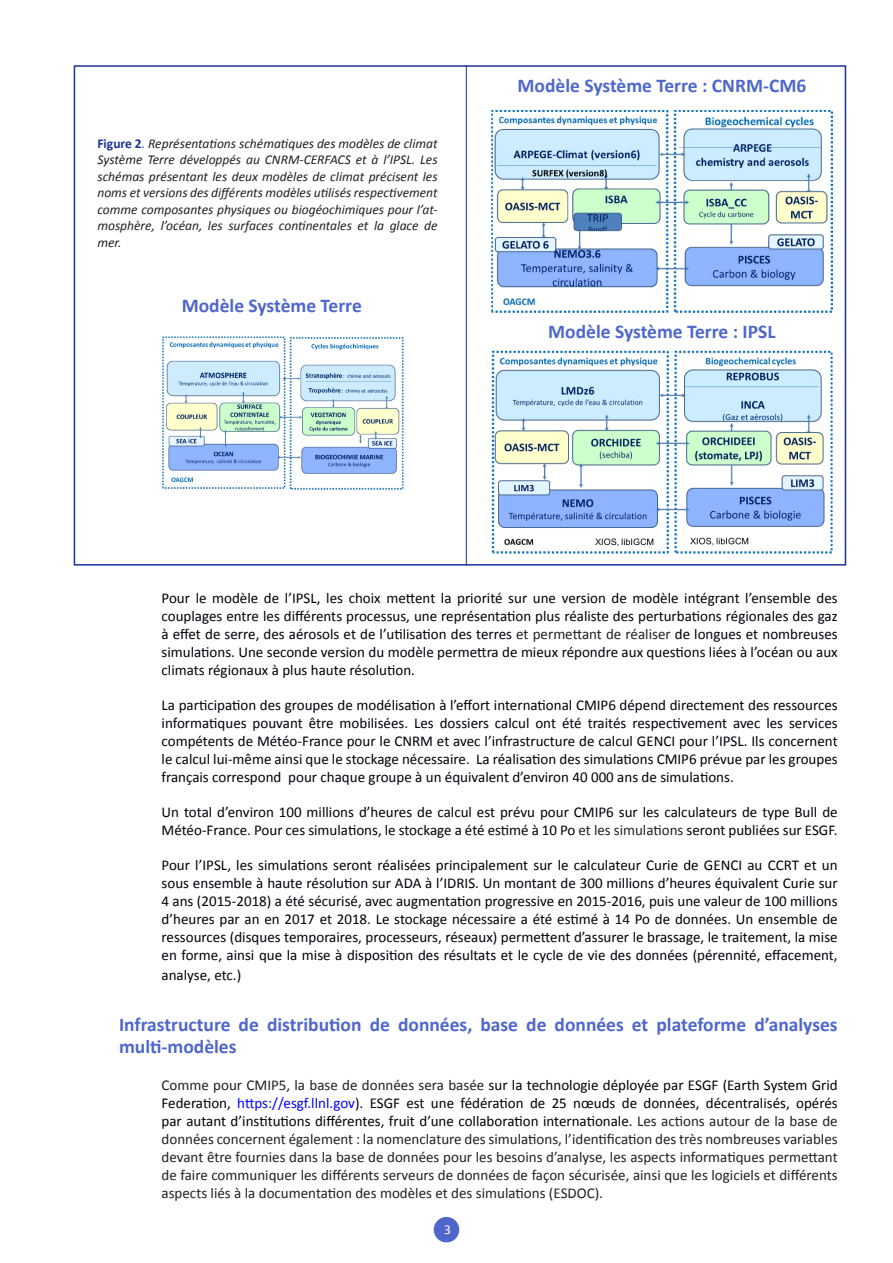
<style>
.page{position:relative;width:893px;height:1263px;background:#fff}
.page>*{position:absolute;margin:0;border:0;box-sizing:border-box;transform-origin:0 0}
.Heading_2{font:700 19.5px/22.5px "Calibri";color:#4f67cd}
.Text{font:15px/18px "Calibri";color:#00000a;text-align:justify}
.Text-2{font:15px/18px "Calibri";color:#231f20;text-align:justify}
.Legende{font:italic 13.5px/16.5px "Calibri";color:#231f20;text-align:justify}
.Text-3{font:13.5px "Calibri";color:#fff}
.s1{font-weight:700;font-style:normal;color:#1c3297}
.s2{color:#1c3297}
.s3{color:#231f20}
.s4{color:#00000a}
.s5{color:#00f}
</style>
<div class="page">
<img style="left:492px;top:111px;width:340px;height:202px">
<img style="left:492px;top:350px;width:340px;height:203px">
<img style="left:162px;top:336px;width:242px;height:153px">
<hr style="left:466px;top:65px;width:1px;height:501px;background:#1c3297">
<div style="left:434px;top:1218px;width:24px;height:24px;background:#4f67cd;border-radius:50%"></div>
<div style="left:434px;top:1217px;width:25px;height:25px;border:2px solid #4f67cd;border-radius:50%"></div>
<p class="Legende" style="left:97px;top:134px;width:342px"><span class="s1">Figure 2</span><span class="s2">.</span> Représentations schématiques des modèles de climat Système Terre développés au CNRM-CERFACS et à l’IPSL. Les schémas présentant les deux modèles de climat précisent les noms et versions des différents modèles utilisés respectivement comme composantes physiques ou biogéochimiques pour l’at&shy;mosphère, l’océan, les surfaces continentales et la glace de mer.</p>
<p class="Heading_2" style="left:182px;top:294px;width:182px">Modèle Système Terre</p>
<p class="Heading_2" style="left:518px;top:74px;width:290px">Modèle Système Terre : CNRM-CM6</p>
<p class="Heading_2" style="left:548px;top:320px;width:229px">Modèle Système Terre : IPSL</p>
<p class="Text" style="left:162px;top:589px;width:678px">Pour le modèle de l’IPSL, les choix mettent la priorité sur une version de modèle intégrant l’ensemble des couplages entre les différents processus, une représentation plus réaliste des perturbations régionales des gaz à effet de serre, des aérosols et de l’utilisation des terres <span class="s3">et permettant de réaliser</span> de longues et nombreuses simulations. Une seconde version du modèle permettra de mieux répondre aux questions liées à l’océan ou aux climats régionaux à plus haute résolution.</p>
<p class="Text" style="left:162px;top:696px;width:678px">La participation des groupes de modélisation à l’effort international CMIP6 dépend directement des ressources informatiques pouvant être mobilisées. Les dossiers calcul ont été traités respectivement avec les services compétents de Météo-France pour le CNRM et avec l’infrastructure de calcul GENCI pour l’IPSL. Ils concernent le calcul lui-même ainsi que le stockage nécessaire. La réalisation des simulations CMIP6 prévue par les groupes français correspond pour chaque groupe à un équivalent d’environ 40 000 ans de simulations.</p>
<p class="Text" style="left:162px;top:803px;width:678px">Un total d’environ 100 millions d’heures de calcul est prévu pour CMIP6 sur les calculateurs de type Bull de<br>Météo-France. Pour ces simulations, le stockage a été estimé à 10 Po <span class="s3">et les simulations</span> seront publiées sur ESGF.</p>
<p class="Text" style="left:162px;top:856px;width:678px">Pour l’IPSL, les simulations seront réalisées principalement sur le calculateur Curie de GENCI au CCRT et un sous ensemble à haute résolution sur ADA à l’IDRIS. Un montant de 300 millions d’heures équivalent Curie sur 4 ans (2015-2018) a été sécurisé, avec augmentation progressive en 2015-2016, puis une valeur de 100 millions d’heures par an en 2017 et 2018. Le stockage nécessaire a été estimé à 14 Po de données. Un ensemble de ressources (disques temporaires, processeurs, réseaux) permettent d’assurer le brassage, le traitement, la mise en forme, ainsi que la mise à disposition des résultats et le cycle de vie des données (pérennité, effacement,</p>
<p class="Text" style="left:162px;top:966px;width:81px">analyse, etc.)</p>
<p class="Heading_2" style="left:119px;top:1013px;width:720px">Infrastructure de distribution de données, base de données et plateforme d’analyses multi-modèles</p>
<p class="Text-2" style="left:162px;top:1076px;width:678px">Comme pour CMIP5, la base de données sera basée <span class="s4">sur la technologie déployée par ESGF (Earth System Grid Federation,</span> <span class="s5">https://esgf.llnl.gov</span><span class="s4">). ESGF est une fédération de 25 nœuds de données, décentralisés, opérés par autant d’institutions différentes, fruit d’une collaboration internationale.</span> Les actions autour de la base de données concernent également : la nomenclature des simulations, l’identification des très nombreuses variables devant être fournies dans la base de données pour les besoins d’analyse, les aspects informatiques permettant de faire communiquer les différents serveurs de données de façon sécurisée, ainsi que les logiciels et différents aspects liés à la documentation des modèles et des simulations (ESDOC).</p>
<p class="Text-3" style="left:444px;top:1221px;width:8px">3</p>
</div>
